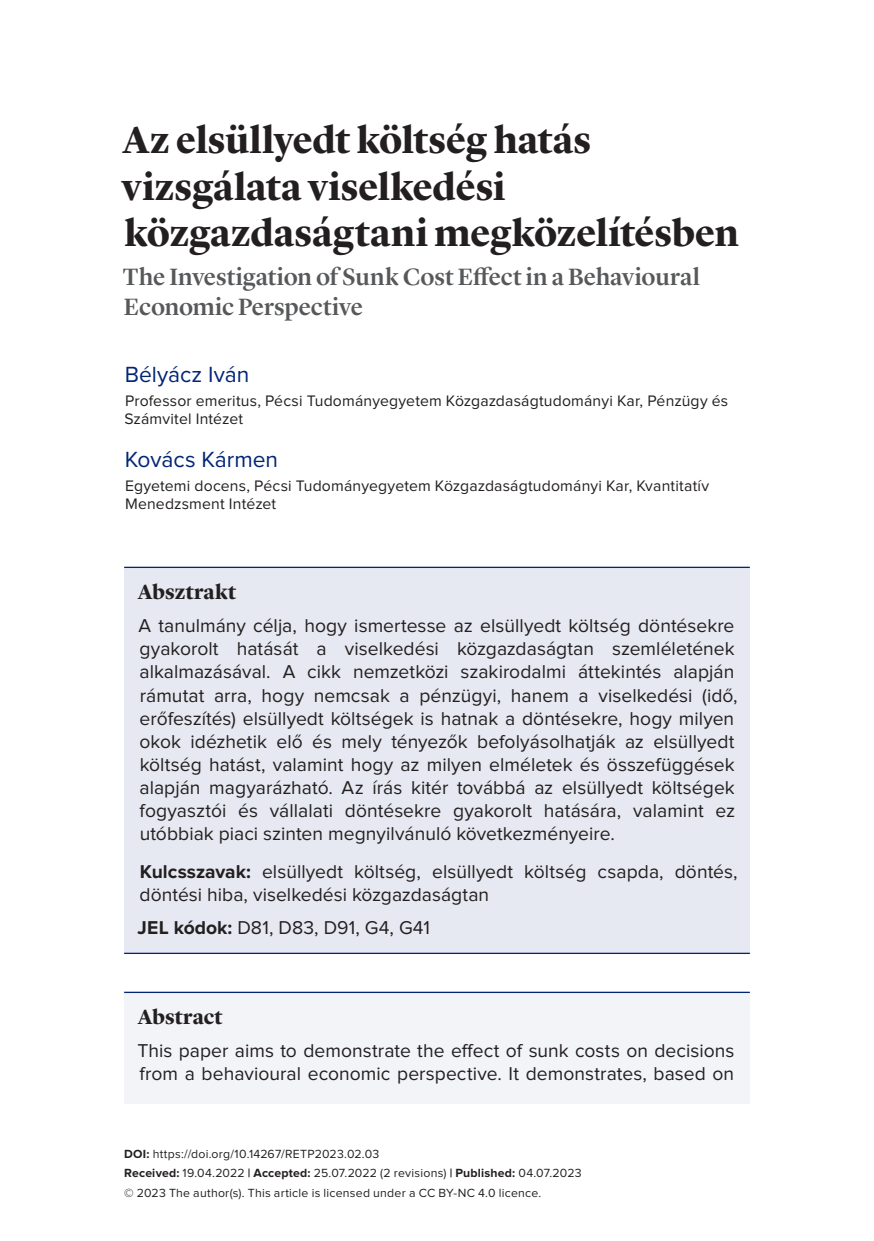
<style>
.page{position:relative;width:874px;height:1241px;background:#fff}
.page>*{position:absolute;margin:0;border:0;box-sizing:border-box;transform-origin:0 0}
.Főcím{font:700 38.5px/46.2px "Lyon Display";color:#231f20}
.Alcím{font:500 24.5px/29.4px "Lyon Display";color:#57585a}
.Szerző{font:22.75px "Proxima Nova";color:#022576}
.Szövegközi_főcím{font:700 21px "Lyon Display";letter-spacing:.01em;color:#231f20}
.Absztrakt_szöveg_HU{font:19.25px/23.1px "Proxima Nova";color:#231f20}
.Absztrakt_szöveg_UK{font:19.25px/23.1px "Proxima Nova";letter-spacing:.005em;color:#231f20}
.Keywords_HU{font:19.25px/23.1px "Proxima Nova";letter-spacing:.005em;color:#231f20}
.JEL_Codes_HU{font:19.25px "Proxima Nova";letter-spacing:.01em;color:#231f20}
.Affiliáció_utolsó{font:15.75px/18.9px "Proxima Nova";letter-spacing:.01em;color:#231f20}
.Affiliáció{font:15.75px/18.9px "Proxima Nova";letter-spacing:.01em;color:#231f20}
.t1{font:12.25px/19.6px "Proxima Nova";letter-spacing:.02em;color:#231f20}
.s1{font-weight:700}
</style>
<div class="page">
<div style="left:124px;top:567px;width:625px;height:297px;background:#e6e9f1"></div>
<hr style="left:124px;top:566px;width:625px;height:2px;background:#022576">
<div style="left:124px;top:848px;width:625px;height:57px;background:#e6e9f1"></div>
<div style="left:124px;top:904px;width:625px;height:49px;background:#e6e9f1"></div>
<hr style="left:124px;top:952px;width:625px;height:1px;background:#022576">
<div style="left:124px;top:992px;width:625px;height:111px;background:#f2f4f8"></div>
<hr style="left:124px;top:991px;width:625px;height:1px;background:#022576">
<p class="Főcím" style="left:122px;top:114px;width:618px">Az elsüllyedt költség hatás vizsgálata viselkedési közgazdaságtani megközelítésben</p>
<p class="Alcím" style="left:123px;top:260px;width:578px">The Investigation of Sunk Cost Effect in a Behavioural<br>Economic Perspective</p>
<p class="Szerző" style="left:125px;top:363px;width:126px">Bélyácz Iván</p>
<p class="Affiliáció" style="left:124px;top:391px;width:605px">Professor emeritus, Pécsi Tudományegyetem Közgazdaságtudományi Kar, Pénzügy és<br>Számvitel Intézet</p>
<p class="Szerző" style="left:125px;top:448px;width:155px">Kovács Kármen</p>
<p class="Affiliáció_utolsó" style="left:125px;top:476px;width:585px">Egyetemi docens, Pécsi Tudományegyetem Közgazdaságtudományi Kar, Kvantitatív<br>Menedzsment Intézet</p>
<p class="Szövegközi_főcím" style="left:138px;top:576px;width:100px">Absztrakt</p>
<p class="Absztrakt_szöveg_HU" style="left:138px;top:615px;width:600px">A tanulmány célja, hogy ismertesse az elsüllyedt költség döntésekre gyakorolt hatását a viselkedési közgazdaságtan szemléletének alkalmazásával. A cikk nemzetközi szakirodalmi áttekintés alapján rámutat arra, hogy nemcsak a pénzügyi, hanem a viselkedési (idő, erőfeszítés) elsüllyedt költségek is hatnak a döntésekre, hogy milyen okok idézhetik elő és mely tényezők befolyásolhatják az elsüllyedt költség hatást, valamint hogy az milyen elméletek és összefüggések alapján magyarázható. Az írás kitér továbbá az elsüllyedt költségek fogyasztói és vállalati döntésekre gyakorolt hatására, valamint ez utóbbiak piaci szinten megnyilvánuló következményeire.</p>
<p class="Keywords_HU" style="left:139px;top:861px;width:599px"><span class="s1">Kulcsszavak:</span> elsüllyedt költség, elsüllyedt költség csapda, döntés, döntési hiba, viselkedési közgazdaságtan</p>
<p class="JEL_Codes_HU" style="left:138px;top:919px;width:293px"><span class="s1">JEL kódok:</span> D81, D83, D91, G4, G41</p>
<p class="Szövegközi_főcím" style="left:138px;top:1001px;width:86px">Abstract</p>
<p class="Absztrakt_szöveg_UK" style="left:137px;top:1039px;width:598px">This paper aims to demonstrate the effect of sunk costs on decisions from a behavioural economic perspective. It demonstrates, based on</p>
<p class="t1" style="left:124px;top:1143px;width:458px"><span class="s1">DOI:</span> https://doi.org/10.14267/RETP2023.02.03<br><span class="s1">Received:</span> 19.04.2022 <span class="s1">| Accepted:</span> 25.07.2022 (2 revisions) <span class="s1">| Published:</span> 04.07.2023 © 2023 The author(s). This article is licensed under a CC BY-NC 4.0 licence.</p>
</div>
